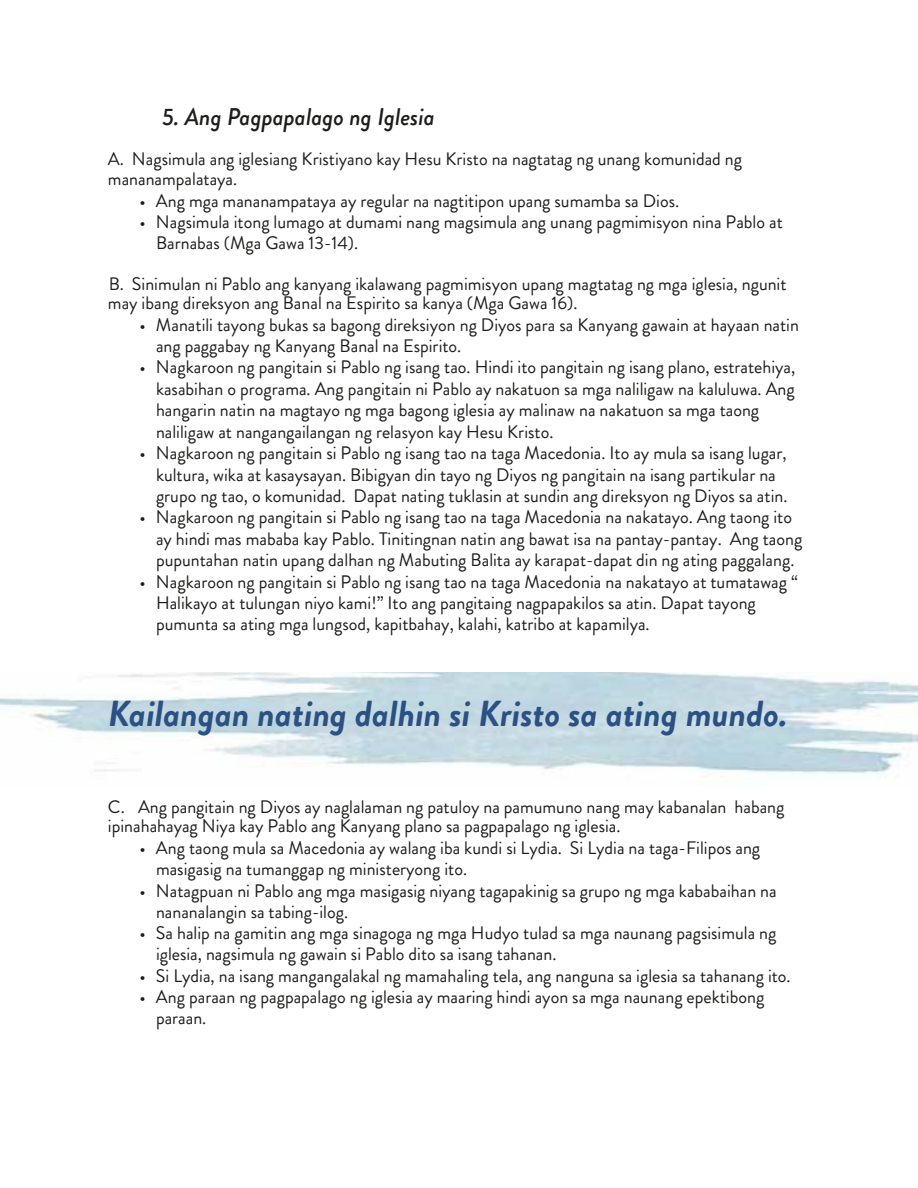
<style>
.page{position:relative;width:918px;height:1188px;background:#fff}
.page>*{position:absolute;margin:0;border:0;box-sizing:border-box;transform-origin:0 0}
.t1{font:36px "Brandon Grotesque Bold Italic 2";color:#2b5184}
.t2{font:italic 500 24px "Brandon Grotesque";color:#1d1d1b}
.t3{font:18px/21px "Brandon Grotesque";color:#1d1d1b}
.s1{font-family:"Brandon Grotesque Regular 2"}
</style>
<div class="page">
<h2 class="t2" style="left:162px;top:100px;width:274px">5. Ang Pagpapalago ng Iglesia</h2>
<p class="t3" style="left:108px;top:150px;width:636px;line-height:19.6px"><span class="s1">A.</span> Nagsimula ang iglesiang Kristiyano kay Hesu Kristo na nagtatag ng unang komunidad ng mananampalataya.</p>
<p class="t3" style="left:139px;top:190px;width:541px">• Ang mga mananampataya ay regular na nagtitipon upang sumamba sa Dios.</p>
<p class="t3" style="left:156px;top:212px;width:628px;text-indent:-17px">• Nagsimula itong lumago at dumami <span class="s1">nang</span> magsimula ang unang pagmimisyon nina Pablo at<br>Barnabas (Mga Gawa 13-14).</p>
<p class="t3" style="left:108px;top:274px;width:680px;line-height:19.6px"><span class="s1">B.</span> Sinimulan ni Pablo ang kanyang ikalawang pagmimisyon upang magtatag ng mga iglesia, ngunit may ibang direksyon ang Banal na Espirito sa kanya (Mga Gawa 16).</p>
<p class="t3" style="left:156px;top:314px;width:645px;text-indent:-17px">• Manatili tayong bukas sa bagong direksiyon ng Diyos para sa Kanyang gawain at hayaan natin ang paggabay ng Kanyang Banal na Espirito.</p>
<p class="t3" style="left:156px;top:357px;width:641px;line-height:21.5px;text-indent:-17px">• Nagkaroon ng pangitain si Pablo ng isang tao. Hindi ito pangitain ng isang plano, estratehiya, kasabihan o programa. Ang pangitain ni Pablo ay nakatuon sa mga naliligaw na kaluluwa. Ang hangarin natin na magtayo ng mga bagong iglesia ay malinaw na nakatuon sa mga taong naliligaw at nangangailangan ng relasyon kay Hesu Kristo.</p>
<p class="t3" style="left:156px;top:443px;width:633px;text-indent:-17px">• Nagkaroon ng pangitain si Pablo ng isang tao na taga Macedonia. Ito ay mula sa isang lugar, kultura, wika at kasaysayan. Bibigyan din tayo ng Diyos ng pangitain na isang partikular na grupo ng tao, o komunidad. Dapat nating tuklasin at sundin ang direksyon ng Diyos sa atin.</p>
<p class="t3" style="left:156px;top:507px;width:648px;text-indent:-17px">• Nagkaroon ng pangitain si Pablo ng isang tao na taga Macedonia na nakatayo. Ang taong ito ay hindi mas mababa kay Pablo. Tinitingnan natin ang bawat isa na pantay-pantay. Ang taong pupuntahan natin upang dalhan ng Mabuting Balita ay karapat-dapat din ng ating paggalang.</p>
<p class="t3" style="left:156px;top:571px;width:643px;text-indent:-17px">• Nagkaroon ng pangitain si Pablo ng isang tao na taga Macedonia na nakatayo at tumatawag “<br>Halikayo at tulungan niyo kami!” Ito ang pangitaing nagpapakilos sa atin. Dapat tayong pumunta sa ating mga lungsod, kapitbahay, kalahi, katribo at kapamilya.</p>
<h1 class="t1" style="left:108px;top:688px;width:681px">Kailangan nating dalhin si Kristo sa ating mundo.</h1>
<p class="t3" style="left:108px;top:797px;width:678px;line-height:19.6px"><span class="s1">C.</span> Ang pangitain ng Diyos ay naglalaman ng patuloy na pamumuno n<span class="s1">an</span>g may kabanalan habang ipinahahayag Niya kay Pablo ang Kanyang plano sa pagpapalago ng iglesia.</p>
<p class="t3" style="left:156px;top:838px;width:606px;text-indent:-17px">• Ang taong mula sa Macedonia ay walang iba kundi si Lydia. Si Lydia na taga<span class="s1">-</span>Filipos ang masigasig na tumanggap ng ministeryong ito.</p>
<p class="t3" style="left:156px;top:880px;width:622px;text-indent:-17px">• Natagpuan ni Pablo ang mga masigasig niyang tagapakinig sa grupo ng mga kababaihan na nananalangin sa tabing-ilog.</p>
<p class="t3" style="left:156px;top:923px;width:622px;text-indent:-17px">• Sa halip na gamitin ang mga sinagoga ng mga Hudyo tulad sa mga naunang pagsisimula ng iglesia, nagsimula ng gawain si Pablo dito sa isang tahanan.</p>
<p class="t3" style="left:139px;top:965px;width:653px">• Si Lydia, na isang mangangalakal ng mamahaling tela, ang nanguna sa iglesia sa tahanang ito.</p>
<p class="t3" style="left:156px;top:987px;width:610px;text-indent:-17px">• Ang paraan ng pagpapalago ng iglesia ay maaring hindi ayon sa mga naunang epektibong paraan.</p>
</div>
